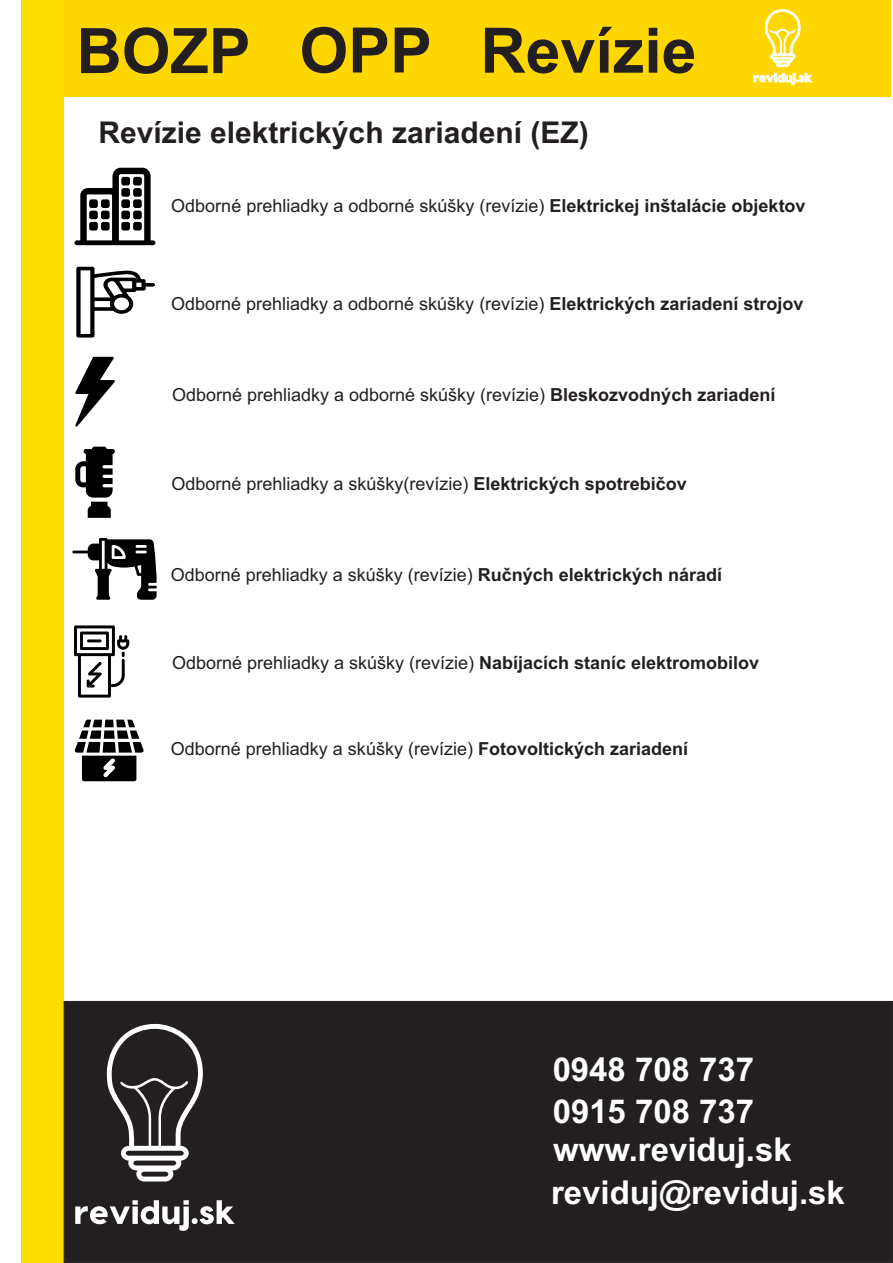
<style>
.page{position:relative;width:893px;height:1263px;background:#fff}
.page>*{position:absolute;margin:0;border:0;box-sizing:border-box;transform-origin:0 0}
.t1{font:700 62.7px "Arial";color:#231f20}
.t2{font:700 32.85px/41.1px "Arial";color:#fff}
.t3{font:700 30px "Arial";color:#231f20}
.t4{font:18px "Arial";color:#231f20}
.s1{font-weight:700}
</style>
<div class="page">
<div style="left:22px;top:0;width:42px;height:1263px;background:#fcdd00"></div>
<div style="left:64px;top:0;width:827px;height:96px;background:#ffd700"></div>
<div style="left:63px;top:1000px;width:830px;height:263px;background:#231f20"></div>
<svg style="left:105px;top:1024px;width:100px;height:157px"></svg>
<svg style="left:75px;top:1200px;width:160px;height:31px"></svg>
<svg style="left:765px;top:9px;width:36px;height:58px"></svg>
<svg style="left:753px;top:73px;width:59px;height:12px"></svg>
<svg style="left:74px;top:168px;width:81px;height:77px"></svg>
<div style="left:121px;top:177px;width:9px;height:8px;background:#010002;border-radius:2px"></div>
<div style="left:121px;top:188px;width:9px;height:9px;background:#010002;border-radius:2px"></div>
<div style="left:121px;top:199px;width:9px;height:9px;background:#010002;border-radius:2px"></div>
<div style="left:133px;top:177px;width:9px;height:8px;background:#010002;border-radius:2px"></div>
<div style="left:133px;top:188px;width:9px;height:9px;background:#010002;border-radius:2px"></div>
<div style="left:133px;top:199px;width:9px;height:9px;background:#010002;border-radius:2px"></div>
<div style="left:121px;top:211px;width:9px;height:8px;background:#010002;border-radius:2px"></div>
<div style="left:121px;top:222px;width:9px;height:8px;background:#010002;border-radius:2px"></div>
<div style="left:133px;top:211px;width:9px;height:8px;background:#010002;border-radius:2px"></div>
<div style="left:133px;top:222px;width:9px;height:8px;background:#010002;border-radius:2px"></div>
<div style="left:89px;top:199px;width:9px;height:9px;background:#010002;border-radius:2px"></div>
<div style="left:101px;top:199px;width:9px;height:9px;background:#010002;border-radius:2px"></div>
<div style="left:89px;top:211px;width:9px;height:8px;background:#010002;border-radius:2px"></div>
<div style="left:89px;top:222px;width:9px;height:8px;background:#010002;border-radius:2px"></div>
<div style="left:101px;top:211px;width:9px;height:8px;background:#010002;border-radius:2px"></div>
<div style="left:101px;top:222px;width:9px;height:8px;background:#010002;border-radius:2px"></div>
<svg style="left:76px;top:267px;width:79px;height:71px"></svg>
<svg style="left:75px;top:357px;width:40px;height:69px"></svg>
<svg style="left:75px;top:447px;width:40px;height:71px"></svg>
<svg style="left:72px;top:538px;width:85px;height:62px"></svg>
<svg style="left:74px;top:625px;width:55px;height:73px"></svg>
<svg style="left:75px;top:720px;width:69px;height:61px"></svg>
<h1 class="t1" style="left:76px;top:27px;width:622px">BOZP OPP Revízie</h1>
<h3 class="t3" style="left:98px;top:121px;width:492px">Revízie elektrických zariadení (EZ)</h3>
<p class="t4" style="left:171px;top:198px;width:636px">Odborné prehliadky a odborné skúšky (revízie) <span class="s1">Elektrickej inštalácie objektov</span></p>
<p class="t4" style="left:171px;top:296px;width:634px">Odborné prehliadky a odborné skúšky (revízie) <span class="s1">Elektrických zariadení strojov</span></p>
<p class="t4" style="left:172px;top:388px;width:605px">Odborné prehliadky a odborné skúšky (revízie) <span class="s1">Bleskozvodných zariadení</span></p>
<p class="t4" style="left:171px;top:477px;width:517px">Odborné prehliadky a skúšky(revízie) <span class="s1">Elektrických spotrebičov</span></p>
<p class="t4" style="left:171px;top:568px;width:553px">Odborné prehliadky a skúšky (revízie) <span class="s1">Ručných elektrických náradí</span></p>
<p class="t4" style="left:172px;top:656px;width:589px">Odborné prehliadky a skúšky (revízie) <span class="s1">Nabíjacích staníc elektromobilov</span></p>
<p class="t4" style="left:171px;top:742px;width:519px">Odborné prehliadky a skúšky (revízie) <span class="s1">Fotovoltických zariadení</span></p>
<h2 class="t2" style="left:553px;top:1052px;width:203px">0948 708 737<br>0915 708 737</h2>
<h2 class="t2" style="left:551px;top:1130px;width:295px;line-height:43px">www.reviduj.sk reviduj@reviduj.sk</h2>
</div>
